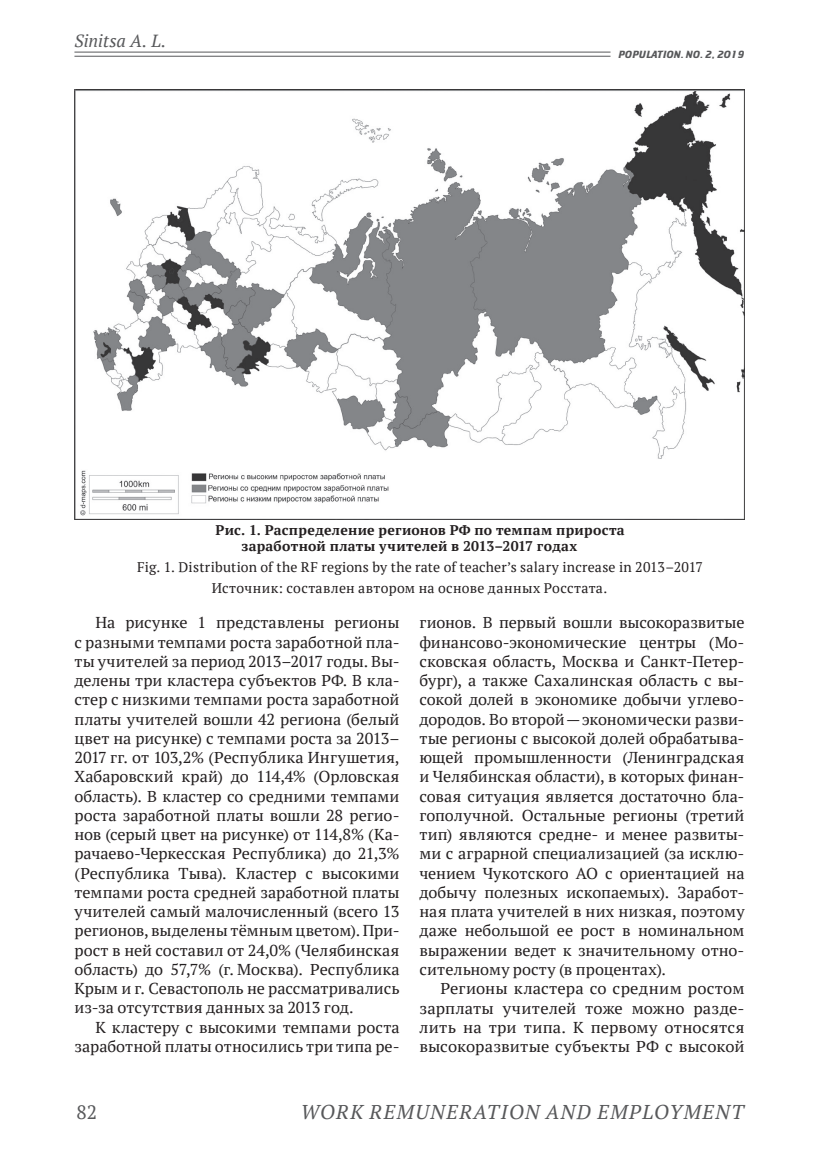
<style>
.page{position:relative;width:819px;height:1166px;background:#fff}
.page>*{position:absolute;margin:0;border:0;box-sizing:border-box;transform-origin:0 0}
.t1{font:italic 19.95px "PT Serif";letter-spacing:.08em;color:#57585a}
.t2{font:19.25px "PT Serif";color:#57585a}
.t3{font:italic 17.5px "PT Serif";color:#57585a}
.t4{font:15.75px/19.2px "PT Serif";letter-spacing:.005em;color:#231f20;text-align:justify}
.t5{font:15.75px/19.2px "PT Serif";letter-spacing:.005em;color:#231f20;text-align:justify;scale:1.05 1}
.t6{font:14px/20.7px "PT Serif";letter-spacing:.015em;color:#231f20}
.t7{font:700 14px/15.8px "PT Serif";letter-spacing:.02em;color:#231f20}
.t8{font:10.5px "Cricket Bold C";color:#57585a}
</style>
<div class="page">
<hr style="left:74px;top:52px;width:536px;height:1px;background:#57585a">
<hr style="left:74px;top:56px;width:536px;height:1px;background:#57585a">
<img style="left:74px;top:89px;width:670px;height:431px">
<p class="t3" style="left:74px;top:29px;width:93px">Sinitsa A. L.</p>
<p class="t8" style="left:618px;top:49px;width:128px">POPULATION. NO. 2, 2019</p>
<p class="t7" style="left:241px;top:522px;width:384px;text-indent:-26px">Рис. 1. Распределение регионов РФ по темпам прироста заработной платы учителей в 2013–2017 годах</p>
<p class="t6" style="left:212px;top:556px;width:492px;text-indent:-74px">Fig. 1. Distribution of the RF regions by the rate of teacher’s salary increase in 2013–2017<br>Источник: составлен автором на основе данных Росстата.</p>
<p class="t4" style="left:74px;top:613px;width:326px;text-indent:21px">На рисунке 1 представлены регионы с разными темпами роста заработной пла&shy;ты учителей за период 2013–2017 годы. Вы&shy;делены три кластера субъектов РФ. В кла&shy;стер с низкими темпами роста заработной платы учителей вошли 42 региона (белый цвет на рисунке) с темпами роста за 2013– 2017 гг. от 103,2% (Республика Ингушетия, Хабаровский край) до 114,4% (Орловская область). В кластер со средними темпами роста заработной платы вошли 28 регио&shy;нов (серый цвет на рисунке) от 114,8% (Ка&shy;рачаево-Черкесская Республика) до 21,3% (Республика Тыва). Кластер с высокими темпами роста средней заработной платы учителей самый малочисленный (всего 13 регионов, выделены тёмным цветом). При&shy;рост в ней составил от 24,0% (Челябинская область) до 57,7% (г. Москва). Республика Крым и г. Севастополь не рассматривались из-за отсутствия данных за 2013 год.</p>
<p class="t4" style="left:74px;top:1017px;width:326px;text-align:right">К кластеру с высокими темпами роста заработной платы относились три типа ре-</p>
<p class="t4" style="left:419px;top:613px;width:326px">гионов. В первый вошли высокоразвитые финансово-экономические центры (Мо&shy;сковская область, Москва и Санкт-Петер&shy;бург), а также Сахалинская область с вы&shy;сокой долей в экономике добычи углево&shy;дородов. Во второй— экономически разви&shy;тые регионы с высокой долей обрабатыва&shy;ющей промышленности (Ленинградская и Челябинская области), в которых финан&shy;совая ситуация является достаточно бла&shy;гополучной. Остальные регионы (третий тип) являются средне- и менее развиты&shy;ми с аграрной специализацией (за исклю&shy;чением Чукотского АО с ориентацией на добычу полезных ископаемых). Заработ&shy;ная плата учителей в них низкая, поэтому даже небольшой ее рост в номинальном выражении ведет к значительному отно&shy;сительному росту (в процентах).</p>
<p class="t5" style="left:419px;top:979px;width:311px;text-indent:21px">Регионы кластера со средним ростом зарплаты учителей тоже можно разде&shy;лить на три типа. К первому относятся высокоразвитые субъекты РФ с высокой</p>
<p class="t2" style="left:76px;top:1099px;width:22px">82</p>
<p class="t1" style="left:301px;top:1099px;width:444px">WORK REMUNERATION AND EMPLOYMENT</p>
</div>
